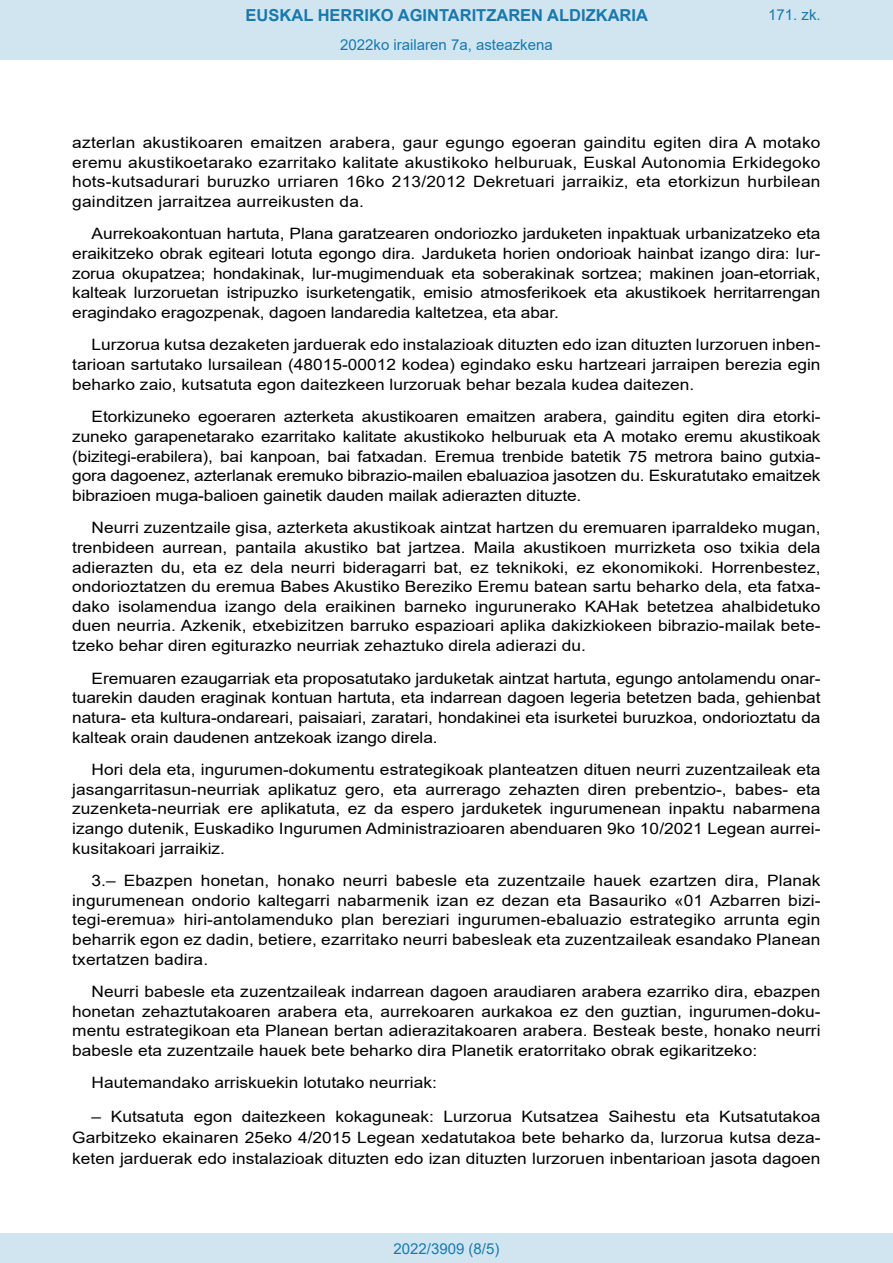
<style>
.page{position:relative;width:893px;height:1263px;background:#fff}
.page>*{position:absolute;margin:0;border:0;box-sizing:border-box;transform-origin:0 0}
.t1{font:700 16.5px "Arial";color:#1879ad}
.BOPVDetalle{font:15.6px/19.6px "Arial";color:#000;text-align:justify;scale:1.11 1}
.Paginacion_Centro{font:15px "Arial";color:#1879ad}
</style>
<div class="page">
<div style="left:0;top:0;width:893px;height:60px;background:#d0e5f0"></div>
<div style="left:0;top:1233px;width:893px;height:30px;background:#d0e5f0"></div>
<p class="t1" style="left:246px;top:3px;width:404px">EUSKAL HERRIKO AGINTARITZAREN ALDIZKARIA</p>
<p class="Paginacion_Centro" style="left:340px;top:35px;width:214px">2022ko irailaren 7a, asteazkena</p>
<p class="Paginacion_Centro" style="left:768px;top:5px;width:54px">171. zk.</p>
<p class="BOPVDetalle" style="left:72px;top:133px;width:676px">azterlan akustikoaren emaitzen arabera, gaur egungo egoeran gainditu egiten dira A motako eremu akustikoetarako ezarritako kalitate akustikoko helburuak, Euskal Autonomia Erkidegoko hots-kutsadurari buruzko urriaren 16ko 213/2012 Dekretuari jarraikiz, eta etorkizun hurbilean gainditzen jarraitzea aurreikusten da.</p>
<p class="BOPVDetalle" style="left:72px;top:224px;width:676px;text-indent:19px">Aurrekoakontuan hartuta, Plana garatzearen ondoriozko jarduketen inpaktuak urbanizatzeko eta eraikitzeko obrak egiteari lotuta egongo dira. Jarduketa horien ondorioak hainbat izango dira: lur&shy;zorua okupatzea; hondakinak, lur-mugimenduak eta soberakinak sortzea; makinen joan-etorriak, kalteak lurzoruetan istripuzko isurketengatik, emisio atmosferikoek eta akustikoek herritarrengan eragindako eragozpenak, dagoen landaredia kaltetzea, eta abar.</p>
<p class="BOPVDetalle" style="left:72px;top:335px;width:676px;text-indent:19px">Lurzorua kutsa dezaketen jarduerak edo instalazioak dituzten edo izan dituzten lurzoruen inben&shy;tarioan sartutako lursailean (48015-00012 kodea) egindako esku hartzeari jarraipen berezia egin beharko zaio, kutsatuta egon daitezkeen lurzoruak behar bezala kudea daitezen.</p>
<p class="BOPVDetalle" style="left:72px;top:407px;width:676px;text-indent:19px">Etorkizuneko egoeraren azterketa akustikoaren emaitzen arabera, gainditu egiten dira etorki&shy;zuneko garapenetarako ezarritako kalitate akustikoko helburuak eta A motako eremu akustikoak (bizitegi-erabilera), bai kanpoan, bai fatxadan. Eremua trenbide batetik 75 metrora baino gutxia&shy;gora dagoenez, azterlanak eremuko bibrazio-mailen ebaluazioa jasotzen du. Eskuratutako emaitzek bibrazioen muga-balioen gainetik dauden mailak adierazten dituzte.</p>
<p class="BOPVDetalle" style="left:72px;top:518px;width:676px;text-indent:19px">Neurri zuzentzaile gisa, azterketa akustikoak aintzat hartzen du eremuaren iparraldeko mugan, trenbideen aurrean, pantaila akustiko bat jartzea. Maila akustikoen murrizketa oso txikia dela adierazten du, eta ez dela neurri bideragarri bat, ez teknikoki, ez ekonomikoki. Horrenbestez, ondorioztatzen du eremua Babes Akustiko Bereziko Eremu batean sartu beharko dela, eta fatxa&shy;dako isolamendua izango dela eraikinen barneko ingurunerako KAHak betetzea ahalbidetuko duen neurria. Azkenik, etxebizitzen barruko espazioari aplika dakizkiokeen bibrazio-mailak bete&shy;tzeko behar diren egiturazko neurriak zehaztuko direla adierazi du.</p>
<p class="BOPVDetalle" style="left:72px;top:668px;width:676px;text-indent:19px">Eremuaren ezaugarriak eta proposatutako jarduketak aintzat hartuta, egungo antolamendu onar&shy;tuarekin dauden eraginak kontuan hartuta, eta indarrean dagoen legeria betetzen bada, gehienbat natura- eta kultura-ondareari, paisaiari, zaratari, hondakinei eta isurketei buruzkoa, ondorioztatu da kalteak orain daudenen antzekoak izango direla.</p>
<p class="BOPVDetalle" style="left:72px;top:759px;width:676px;text-indent:19px">Hori dela eta, ingurumen-dokumentu estrategikoak planteatzen dituen neurri zuzentzaileak eta jasangarritasun-neurriak aplikatuz gero, eta aurrerago zehazten diren prebentzio-, babes- eta zuzenketa-neurriak ere aplikatuta, ez da espero jarduketek ingurumenean inpaktu nabarmena izango dutenik, Euskadiko Ingurumen Administrazioaren abenduaren 9ko 10/2021 Legean aurrei&shy;kusitakoari jarraikiz.</p>
<p class="BOPVDetalle" style="left:72px;top:870px;width:676px;text-indent:19px">3.– Ebazpen honetan, honako neurri babesle eta zuzentzaile hauek ezartzen dira, Planak ingurumenean ondorio kaltegarri nabarmenik izan ez dezan eta Basauriko «01 Azbarren bizi&shy;tegi-eremua» hiri-antolamenduko plan bereziari ingurumen-ebaluazio estrategiko arrunta egin beharrik egon ez dadin, betiere, ezarritako neurri babesleak eta zuzentzaileak esandako Planean txertatzen badira.</p>
<p class="BOPVDetalle" style="left:72px;top:981px;width:676px;text-indent:19px">Neurri babesle eta zuzentzaileak indarrean dagoen araudiaren arabera ezarriko dira, ebazpen honetan zehaztutakoaren arabera eta, aurrekoaren aurkakoa ez den guztian, ingurumen-doku&shy;mentu estrategikoan eta Planean bertan adierazitakoaren arabera. Besteak beste, honako neurri babesle eta zuzentzaile hauek bete beharko dira Planetik eratorritako obrak egikaritzeko:</p>
<p class="BOPVDetalle" style="left:92px;top:1073px;width:312px">Hautemandako arriskuekin lotutako neurriak:</p>
<p class="BOPVDetalle" style="left:72px;top:1106px;width:676px;line-height:21px;text-indent:19px">– Kutsatuta egon daitezkeen kokaguneak: Lurzorua Kutsatzea Saihestu eta Kutsatutakoa Garbitzeko ekainaren 25eko 4/2015 Legean xedatutakoa bete beharko da, lurzorua kutsa deza&shy;keten jarduerak edo instalazioak dituzten edo izan dituzten lurzoruen inbentarioan jasota dagoen</p>
<p class="Paginacion_Centro" style="left:393px;top:1238px;width:107px">2022/3909 (8/5)</p>
</div>
